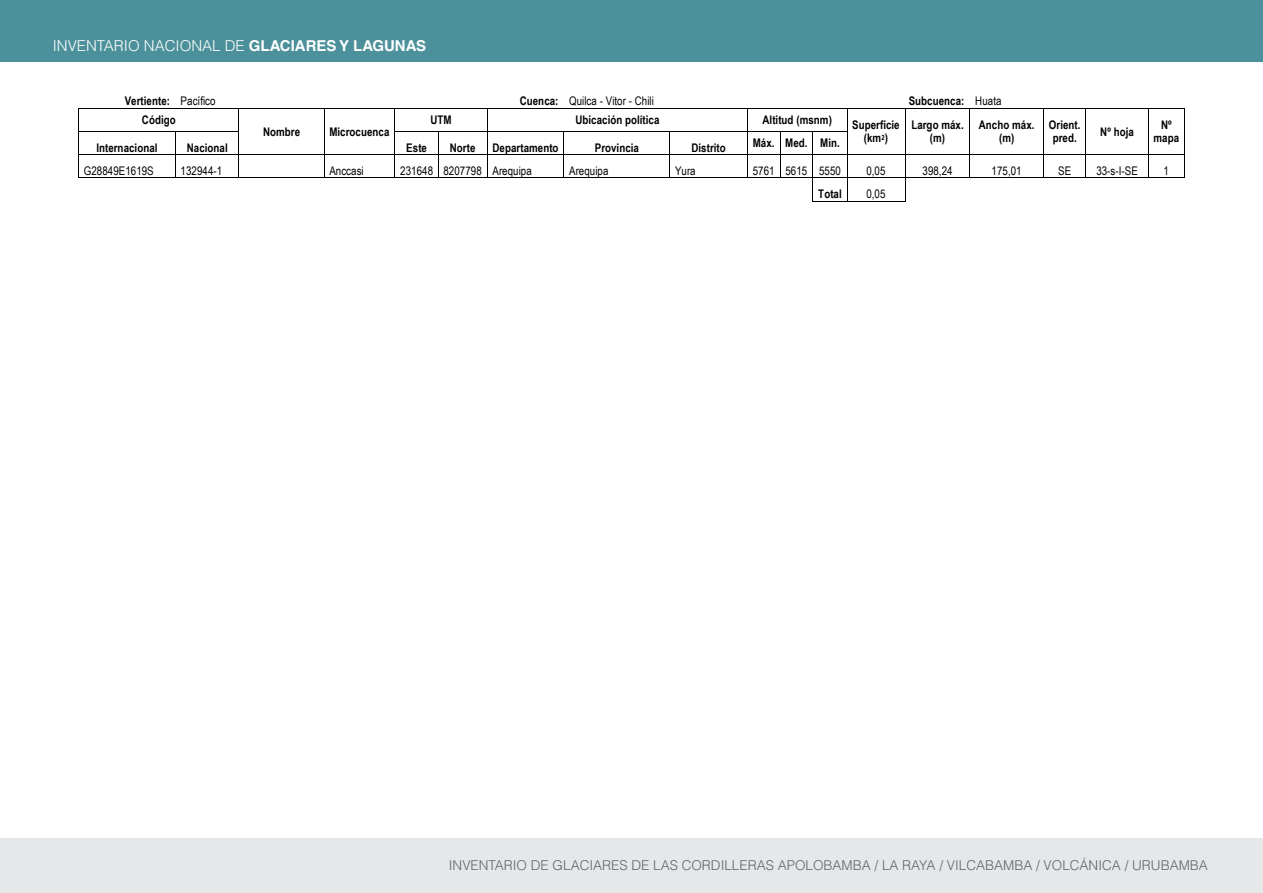
<style>
.page{position:relative;width:1263px;height:893px;background:#fff}
.page>*{position:absolute;margin:0;border:0;box-sizing:border-box;transform-origin:0 0}
.t1{font:300 15px "Helvetica LT Std";color:#fff}
.t2{font:300 13.5px "Helvetica LT Std";color:#636466}
.t3{font:700 11.85px/13.6px "Arial Narrow";letter-spacing:.005em;color:#000;text-align:center}
.t4{font:11.85px "Arial Narrow";letter-spacing:.005em;color:#000}
.s1{font-weight:700}
.s2{font-weight:400}
</style>
<div class="page">
<hr style="left:79px;top:108px;width:96px;height:1px;background:#000">
<hr style="left:176px;top:108px;width:63px;height:1px;background:#000">
<hr style="left:240px;top:108px;width:84px;height:1px;background:#000">
<hr style="left:325px;top:108px;width:69px;height:1px;background:#000">
<hr style="left:396px;top:108px;width:42px;height:1px;background:#000">
<hr style="left:439px;top:108px;width:48px;height:1px;background:#000">
<hr style="left:487px;top:108px;width:77px;height:1px;background:#000">
<hr style="left:564px;top:108px;width:183px;height:1px;background:#000">
<hr style="left:749px;top:108px;width:31px;height:1px;background:#000">
<hr style="left:781px;top:108px;width:32px;height:1px;background:#000">
<hr style="left:814px;top:108px;width:33px;height:1px;background:#000">
<hr style="left:848px;top:108px;width:57px;height:1px;background:#000">
<hr style="left:905px;top:108px;width:64px;height:1px;background:#000">
<hr style="left:971px;top:108px;width:72px;height:1px;background:#000">
<hr style="left:1044px;top:108px;width:41px;height:1px;background:#000">
<hr style="left:1087px;top:108px;width:61px;height:1px;background:#000">
<hr style="left:1149px;top:108px;width:35px;height:1px;background:#000">
<hr style="left:79px;top:131px;width:96px;height:1px;background:#000">
<hr style="left:176px;top:131px;width:63px;height:1px;background:#000">
<hr style="left:395px;top:131px;width:43px;height:1px;background:#000">
<hr style="left:439px;top:131px;width:48px;height:1px;background:#000">
<hr style="left:487px;top:131px;width:76px;height:1px;background:#000">
<hr style="left:564px;top:131px;width:106px;height:1px;background:#000">
<hr style="left:670px;top:131px;width:77px;height:1px;background:#000">
<hr style="left:748px;top:131px;width:32px;height:1px;background:#000">
<hr style="left:780px;top:131px;width:32px;height:1px;background:#000">
<hr style="left:813px;top:131px;width:34px;height:1px;background:#000">
<hr style="left:79px;top:154px;width:96px;height:1px;background:#000">
<hr style="left:176px;top:154px;width:63px;height:1px;background:#000">
<hr style="left:239px;top:154px;width:85px;height:1px;background:#000">
<hr style="left:325px;top:154px;width:69px;height:1px;background:#000">
<hr style="left:395px;top:154px;width:43px;height:1px;background:#000">
<hr style="left:439px;top:154px;width:48px;height:1px;background:#000">
<hr style="left:487px;top:154px;width:76px;height:1px;background:#000">
<hr style="left:564px;top:154px;width:106px;height:1px;background:#000">
<hr style="left:670px;top:154px;width:77px;height:1px;background:#000">
<hr style="left:748px;top:154px;width:32px;height:1px;background:#000">
<hr style="left:780px;top:154px;width:32px;height:1px;background:#000">
<hr style="left:813px;top:154px;width:34px;height:1px;background:#000">
<hr style="left:847px;top:154px;width:58px;height:1px;background:#000">
<hr style="left:905px;top:154px;width:64px;height:1px;background:#000">
<hr style="left:970px;top:154px;width:73px;height:1px;background:#000">
<hr style="left:1044px;top:154px;width:41px;height:1px;background:#000">
<hr style="left:1086px;top:154px;width:62px;height:1px;background:#000">
<hr style="left:1148px;top:154px;width:36px;height:1px;background:#000">
<svg style="left:78px;top:108px;width:1px;height:70px"></svg>
<hr style="left:79px;top:177px;width:96px;height:1px;background:#000">
<svg style="left:175px;top:131px;width:1px;height:47px"></svg>
<hr style="left:176px;top:177px;width:63px;height:1px;background:#000">
<hr style="left:240px;top:177px;width:84px;height:1px;background:#000">
<svg style="left:324px;top:108px;width:1px;height:70px"></svg>
<hr style="left:325px;top:177px;width:69px;height:1px;background:#000">
<svg style="left:394px;top:108px;width:2px;height:70px"></svg>
<hr style="left:396px;top:177px;width:42px;height:1px;background:#000">
<svg style="left:438px;top:131px;width:1px;height:47px"></svg>
<hr style="left:439px;top:177px;width:48px;height:1px;background:#000">
<svg style="left:487px;top:109px;width:1px;height:69px"></svg>
<hr style="left:488px;top:177px;width:75px;height:1px;background:#000">
<svg style="left:563px;top:131px;width:2px;height:47px"></svg>
<hr style="left:565px;top:177px;width:105px;height:1px;background:#000">
<hr style="left:671px;top:177px;width:76px;height:1px;background:#000">
<svg style="left:747px;top:108px;width:2px;height:70px"></svg>
<hr style="left:749px;top:177px;width:31px;height:1px;background:#000">
<svg style="left:780px;top:132px;width:1px;height:46px"></svg>
<hr style="left:781px;top:177px;width:31px;height:1px;background:#000">
<hr style="left:813px;top:177px;width:34px;height:1px;background:#000">
<hr style="left:847px;top:177px;width:58px;height:1px;background:#000">
<hr style="left:905px;top:177px;width:64px;height:1px;background:#000">
<svg style="left:969px;top:108px;width:2px;height:70px"></svg>
<hr style="left:971px;top:177px;width:72px;height:1px;background:#000">
<svg style="left:1043px;top:108px;width:1px;height:70px"></svg>
<hr style="left:1044px;top:177px;width:41px;height:1px;background:#000">
<svg style="left:1085px;top:108px;width:2px;height:70px"></svg>
<hr style="left:1087px;top:177px;width:61px;height:1px;background:#000">
<svg style="left:1148px;top:108px;width:1px;height:70px"></svg>
<hr style="left:1149px;top:177px;width:35px;height:1px;background:#000">
<svg style="left:1184px;top:108px;width:1px;height:70px"></svg>
<svg style="left:812px;top:131px;width:1px;height:71px"></svg>
<hr style="left:813px;top:201px;width:34px;height:1px;background:#000">
<svg style="left:847px;top:108px;width:1px;height:93px"></svg>
<hr style="left:847px;top:201px;width:58px;height:1px;background:#000">
<svg style="left:905px;top:109px;width:1px;height:93px"></svg>
<div style="left:0;top:0;width:1263px;height:62px;background:#4b909a"></div>
<div style="left:0;top:839px;width:1263px;height:54px;background:#e6e7e8"></div>
<p class="t1" style="left:53px;top:36px;width:375px">INVENTARIO NACIONAL DE <span class="s1">GLACIARES Y LAGUNAS</span></p>
<p class="t3" style="left:125px;top:94px;width:92px">Vertiente: <span class="s2">Pacífico</span></p>
<p class="t4" style="left:520px;top:94px;width:136px"><span class="s1">Cuenca:</span> Quilca - Vitor - Chili</p>
<p class="t3" style="left:909px;top:94px;width:94px">Subcuenca: <span class="s2">Huata</span></p>
<p class="t3" style="left:142px;top:112px;width:35px">Código</p>
<p class="t3" style="left:263px;top:124px;width:39px">Nombre</p>
<p class="t3" style="left:329px;top:124px;width:62px">Microcuenca</p>
<p class="t3" style="left:430px;top:112px;width:23px">UTM</p>
<p class="t3" style="left:575px;top:112px;width:86px">Ubicación política</p>
<p class="t3" style="left:762px;top:112px;width:71px">Altitud (msnm)</p>
<p class="t3" style="left:852px;top:117px;width:49px">Superficie (km<sup>2</sup>)</p>
<p class="t3" style="left:911px;top:117px;width:54px">Largo máx. (m)</p>
<p class="t3" style="left:979px;top:117px;width:57px">Ancho máx. (m)</p>
<p class="t3" style="left:1049px;top:117px;width:33px">Orient. pred.</p>
<p class="t3" style="left:1100px;top:124px;width:35px">Nº hoja</p>
<p class="t3" style="left:1153px;top:117px;width:27px">Nº mapa</p>
<p class="t3" style="left:753px;top:136px;width:89px">Máx. Med. Min.</p>
<p class="t3" style="left:96px;top:140px;width:63px">Internacional</p>
<p class="t3" style="left:187px;top:140px;width:42px">Nacional</p>
<p class="t3" style="left:406px;top:140px;width:22px">Este</p>
<p class="t3" style="left:450px;top:140px;width:27px">Norte</p>
<p class="t3" style="left:492px;top:140px;width:68px">Departamento</p>
<p class="t3" style="left:595px;top:140px;width:46px">Provincia</p>
<p class="t3" style="left:691px;top:140px;width:36px">Distrito</p>
<p class="t4" style="left:84px;top:164px;width:72px">G28849E1619S</p>
<p class="t4" style="left:181px;top:164px;width:43px">132944-1</p>
<p class="t4" style="left:329px;top:164px;width:36px">Anccasi</p>
<p class="t4" style="left:400px;top:164px;width:133px">231648 8207798 Arequipa</p>
<p class="t4" style="left:569px;top:164px;width:41px">Arequipa</p>
<p class="t4" style="left:675px;top:164px;width:22px">Yura</p>
<p class="t4" style="left:753px;top:164px;width:90px">5761 5615 5550</p>
<p class="t4" style="left:866px;top:164px;width:21px">0,05</p>
<p class="t4" style="left:922px;top:164px;width:32px">398,24</p>
<p class="t4" style="left:992px;top:164px;width:32px">175,01</p>
<p class="t4" style="left:1058px;top:164px;width:15px">SE</p>
<p class="t4" style="left:1096px;top:164px;width:43px">33-s-I-SE</p>
<p class="t4" style="left:1163px;top:164px;width:7px">1</p>
<p class="t3" style="left:818px;top:187px;width:25px">Total</p>
<p class="t4" style="left:866px;top:187px;width:21px">0,05</p>
<p class="t2" style="left:449px;top:857px;width:760px">INVENTARIO DE GLACIARES DE LAS CORDILLERAS APOLOBAMBA / LA RAYA / VILCABAMBA / VOLCÁNICA / URUBAMBA</p>
</div>
